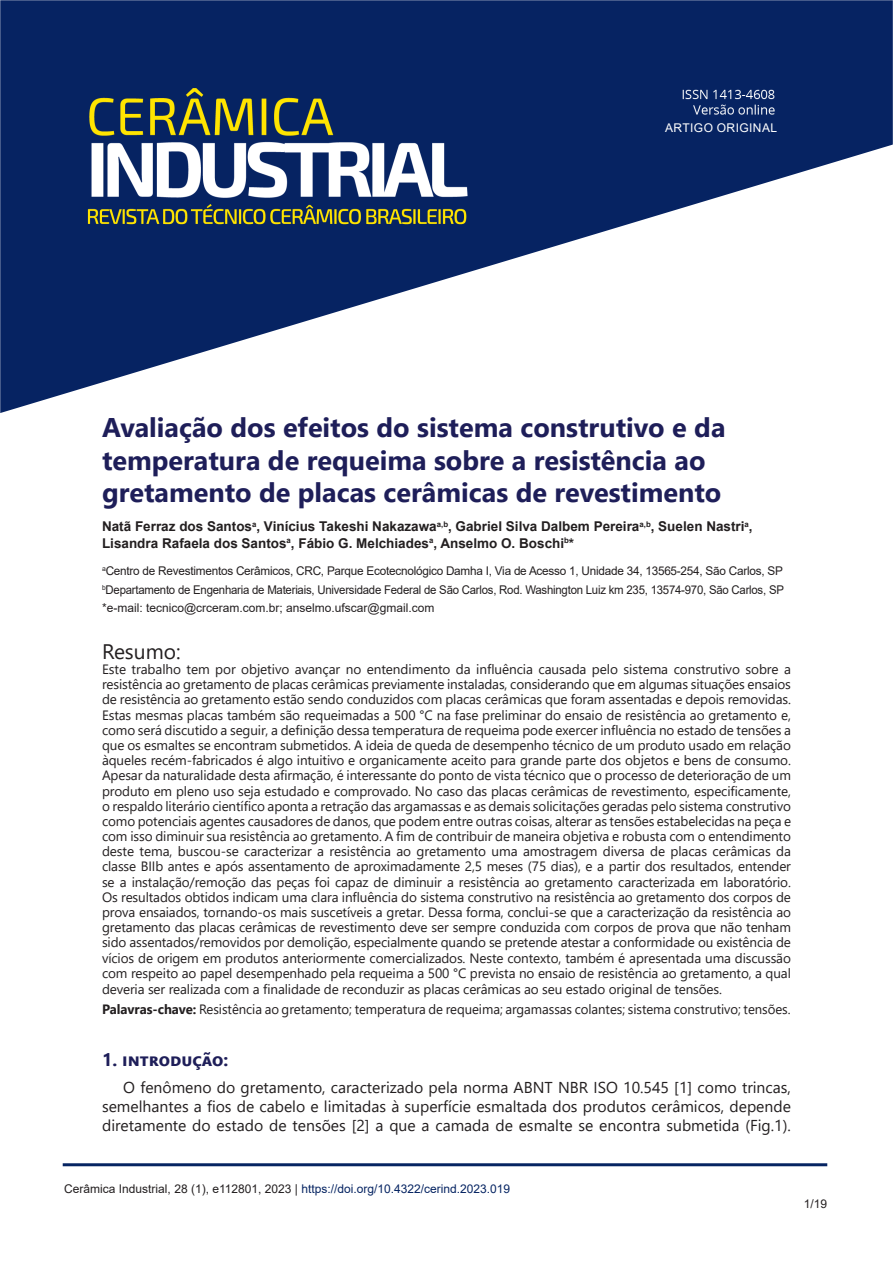
<style>
.page{position:relative;width:893px;height:1263px;background:#fff}
.page>*{position:absolute;margin:0;border:0;box-sizing:border-box;transform-origin:0 0}
.ArticleTitle{font:700 27px/32.4px "Segoe UI";color:#1e1e59}
.AbstractTitle{font:21px "Segoe UI";color:#231f20}
.Heading1{font:700 18px "Segoe UI";color:#1e1e59}
.Paragraph{font:15.75px/18.9px "Segoe UI";color:#231f20;text-align:justify}
.Abstract{font:13.5px/15.3px "Segoe UI";letter-spacing:-.01em;color:#231f20;text-align:justify}
.Authors{font:700 13.5px/16.5px "Arial";color:#231f20}
.Keywords{font:13.5px "Segoe UI";letter-spacing:-.005em;color:#231f20}
.Affiliations{font:12px "Arial";letter-spacing:-.02em;color:#231f20;scale:.95 1}
.Affiliations-2{font:12px "Arial";letter-spacing:-.02em;color:#231f20}
.t1{font:12px "Arial";color:#062462}
.Correspondence{font:12px "Arial";color:#231f20}
.t2{font:12px "Arial";letter-spacing:.035em;color:#fff}
.s1{font-weight:700}
.s2{color:#231f20}
</style>
<div class="page">
<img style="left:0;top:0;width:893px;height:413px">
<hr style="left:63px;top:1163px;width:764px;height:3px;background:#062462">
<p class="t2" style="left:665px;top:119px;width:113px">Artigo Original</p>
<p class="ArticleTitle" style="left:102px;top:409px;width:625px">Avaliação dos efeitos do sistema construtivo e da temperatura de requeima sobre a resistência ao gretamento de placas cerâmicas de revestimento</p>
<p class="Authors" style="left:102px;top:518px;width:652px">Natã Ferraz dos Santos<sup>a</sup>, Vinícius Takeshi Nakazawa<sup>a,b</sup>, Gabriel Silva Dalbem Pereira<sup>a,b</sup>, Suelen Nastri<sup>a</sup>,<br>Lisandra Rafaela dos Santos<sup>a</sup>, Fábio G. Melchiades<sup>a</sup>, Anselmo O. Boschi<sup>b</sup>*</p>
<p class="Affiliations-2" style="left:102px;top:562px;width:682px"><sup>a</sup>Centro de Revestimentos Cerâmicos, CRC, Parque Ecotecnológico Damha I , Via de Acesso 1, Unidade 34, 13565-254, São Carlos, SP</p>
<p class="Affiliations" style="left:102px;top:581px;width:719px"><sup>b</sup>Departamento de Engenharia de Materiais, Universidade Federal de São Carlos, Rod. Washington Luiz km 235, 13574-970, São Carlos, SP</p>
<p class="Correspondence" style="left:102px;top:600px;width:334px">*e-mail: tecnico@crceram.com.br; anselmo.ufscar@gmail.com</p>
<p class="AbstractTitle" style="left:102px;top:632px;width:80px">Resumo:</p>
<p class="Abstract" style="left:102px;top:660px;width:691px">Este trabalho tem por objetivo avançar no entendimento da influência causada pelo sistema construtivo sobre a resistência ao gretamento de placas cerâmicas previamente instaladas, considerando que em algumas situações ensaios de resistência ao gretamento estão sendo conduzidos com placas cerâmicas que foram assentadas e depois removidas.<br>Estas mesmas placas também são requeimadas a 500 °C na fase preliminar do ensaio de resistência ao gretamento e, como será discutido a seguir, a definição dessa temperatura de requeima pode exercer influência no estado de tensões a que os esmaltes se encontram submetidos. A ideia de queda de desempenho técnico de um produto usado em relação àqueles recém-fabricados é algo intuitivo e organicamente aceito para grande parte dos objetos e bens de consumo.<br>Apesar da naturalidade desta afirmação, é interessante do ponto de vista técnico que o processo de deterioração de um produto em pleno uso seja estudado e comprovado. No caso das placas cerâmicas de revestimento, especificamente, o respaldo literário científico aponta a retração das argamassas e as demais solicitações geradas pelo sistema construtivo como potenciais agentes causadores de danos, que podem entre outras coisas, alterar as tensões estabelecidas na peça e com isso diminuir sua resistência ao gretamento. A fim de contribuir de maneira objetiva e robusta com o entendimento deste tema, buscou-se caracterizar a resistência ao gretamento uma amostragem diversa de placas cerâmicas da classe BIIb antes e após assentamento de aproximadamente 2,5 meses (75 dias), e a partir dos resultados, entender se a instalação/remoção das peças foi capaz de diminuir a resistência ao gretamento caracterizada em laboratório.<br>Os resultados obtidos indicam uma clara influência do sistema construtivo na resistência ao gretamento dos corpos de prova ensaiados, tornando-os mais suscetíveis a gretar. Dessa forma, conclui-se que a caracterização da resistência ao gretamento das placas cerâmicas de revestimento deve ser sempre conduzida com corpos de prova que não tenham sido assentados/removidos por demolição, especialmente quando se pretende atestar a conformidade ou existência de vícios de origem em produtos anteriormente comercializados. Neste contexto, também é apresentada uma discussão com respeito ao papel desempenhado pela requeima a 500 °C prevista no ensaio de resistência ao gretamento, a qual deveria ser realizada com a finalidade de reconduzir as placas cerâmicas ao seu estado original de tensões.</p>
<p class="Keywords" style="left:102px;top:997px;width:690px"><span class="s1">Palavras-chave:</span> Resistência ao gretamento; temperatura de requeima; argamassas colantes; sistema construtivo; tensões.</p>
<p class="Heading1" style="left:102px;top:1042px;width:128px">1. Introdução:</p>
<p class="Paragraph" style="left:102px;top:1077px;width:690px;text-indent:21px">O fenômeno do gretamento, caracterizado pela norma ABNT NBR ISO 10.545 [1] como trincas, semelhantes a fios de cabelo e limitadas à superfície esmaltada dos produtos cerâmicos, depende diretamente do estado de tensões [2] a que a camada de esmalte se encontra submetida (Fig.1).</p>
<p class="t1" style="left:64px;top:1180px;width:447px"><span class="s2">Cerâmica I ndustrial, 28 (1), e112801, 2023 |</span> https://doi.org/10.4322/cerind.2023.019</p>
<p class="Affiliations-2" style="left:804px;top:1195px;width:25px">1/19</p>
</div>
